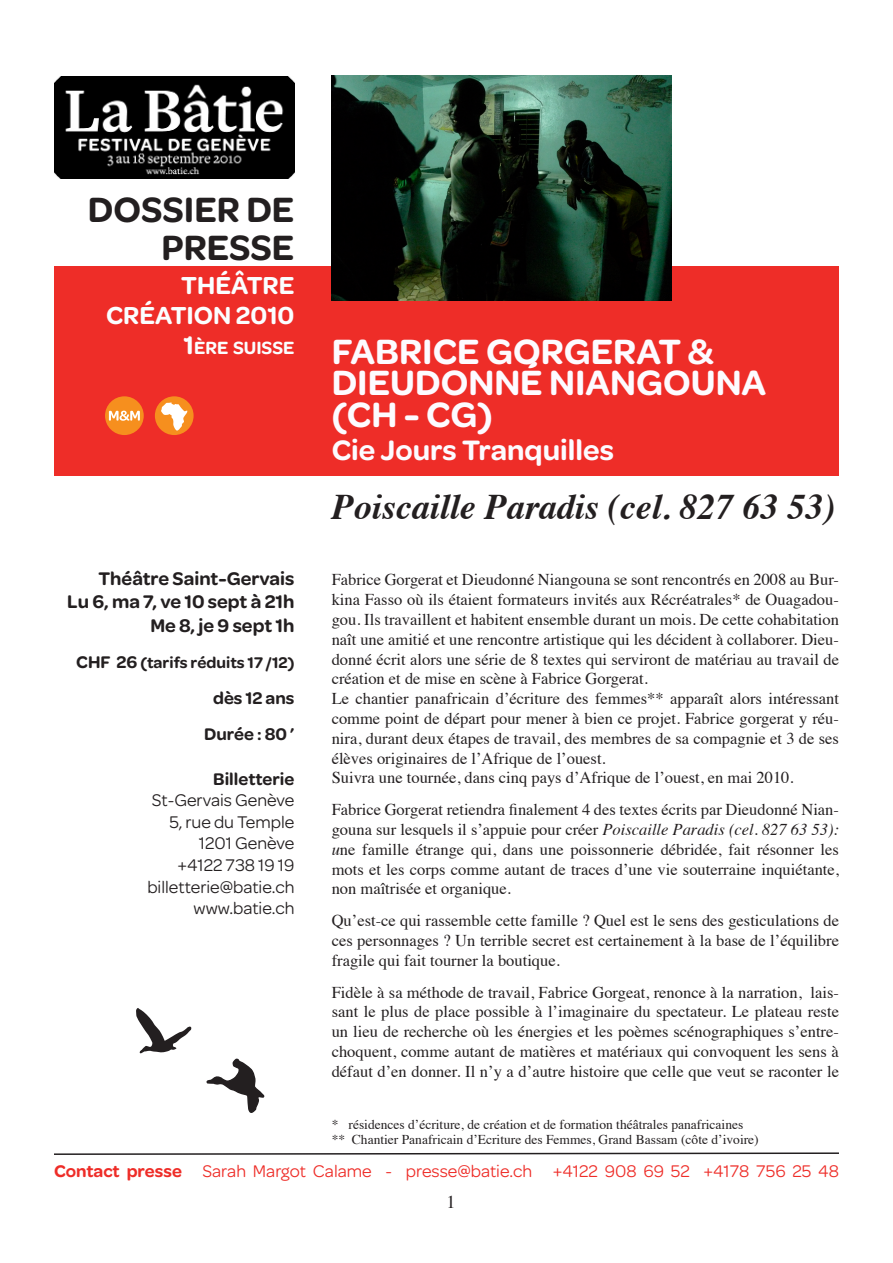
<style>
.page{position:relative;width:893px;height:1263px;background:#fff}
.page>*{position:absolute;margin:0;border:0;box-sizing:border-box;transform-origin:0 0}
.t1{font:600 37.5px "Omnes";color:#fdfbff}
.t2{font:600 37.5px/37.5px "Omnes";color:#231f20;text-align:right}
.t3{font:italic 700 36px "Times";color:#231f20}
.t4{font:600 30px "Omnes";color:#fdfbff}
.t5{font:600 26.25px "Omnes";color:#fbfeff}
.t6{font:600 19.5px "Omnes";color:#231f20}
.t7{font:600 18.9px "Omnes";color:#fbfeff}
.t8{font:18px "Omnes";color:#231f20}
.t9{font:18px "Omnes";color:#ee2d28}
.t10{font:600 18px "Omnes";color:#231f20}
.t11{font:18px "Times";color:#231f20}
.t12{font:16.5px/19.8px "Times";color:#231f20;text-align:justify}
.t13{font:600 16.5px "Omnes";color:#231f20}
.t14{font:13.5px "Times";color:#231f20}
.s1{font-size:27px}
.s2{font-size:18px}
.s3{font-style:italic}
.s4{font-weight:600}
</style>
<div class="page">
<div style="left:54px;top:266px;width:785px;height:210px;background:#ee2d28"></div>
<img style="left:54px;top:76px;width:240px;height:103px">
<svg style="left:54px;top:1152px;width:785px;height:3px"></svg>
<div style="left:105px;top:396px;width:39px;height:39px;background:#f68f1e;border-radius:50%"></div>
<svg style="left:109px;top:411px;width:31px;height:10px"></svg>
<div style="left:155px;top:396px;width:39px;height:39px;background:#f68f1e;border-radius:50%"></div>
<svg style="left:161px;top:402px;width:26px;height:29px"></svg>
<img style="left:332px;top:76px;width:339px;height:225px">
<svg style="left:206px;top:1058px;width:59px;height:55px"></svg>
<svg style="left:136px;top:1008px;width:55px;height:45px"></svg>
<p class="t2" style="left:88px;top:191px;width:208px">DOSSIER DE<br>PRESSE</p>
<p class="t5" style="left:181px;top:270px;width:115px">THÉÂTRE</p>
<p class="t5" style="left:106px;top:300px;width:190px">CRÉATION 2010</p>
<p class="t7" style="left:184px;top:337px;width:112px"><span class="s1">1</span>ÈRE SUISSE</p>
<p class="t6" style="left:99px;top:567px;width:197px">Théâtre Saint-Gervais</p>
<p class="t6" style="left:67px;top:591px;width:229px">Lu 6, ma 7, ve 10 sept à 21h</p>
<p class="t6" style="left:150px;top:614px;width:146px">Me 8, je 9 sept 1h</p>
<p class="t13" style="left:76px;top:653px;width:220px"><span class="s2">CHF 26</span> (tarifs réduits 17 /12)</p>
<p class="t10" style="left:213px;top:687px;width:83px">dès 12 ans</p>
<p class="t10" style="left:204px;top:723px;width:92px">Durée : 80 ’</p>
<p class="t10" style="left:213px;top:768px;width:83px">Billetterie</p>
<p class="t8" style="left:152px;top:790px;width:144px">St-Gervais Genève</p>
<p class="t8" style="left:169px;top:812px;width:127px">5, rue du Temple</p>
<p class="t8" style="left:199px;top:833px;width:97px">1201 Genève</p>
<p class="t8" style="left:177px;top:855px;width:119px">+4122 738 19 19</p>
<p class="t8" style="left:147px;top:877px;width:149px">billetterie@batie.ch</p>
<p class="t8" style="left:194px;top:898px;width:102px">www.batie.ch</p>
<p class="t1" style="left:332px;top:330px;width:383px">FABRICE GORGERAT &amp;</p>
<p class="t1" style="left:332px;top:361px;width:436px">DIEUDONNÉ NIANGOUNA</p>
<p class="t1" style="left:332px;top:394px;width:162px">(CH - CG)</p>
<p class="t4" style="left:332px;top:433px;width:284px">Cie Jours Tranquilles</p>
<p class="t3" style="left:332px;top:473px;width:505px">Poiscaille Paradis (cel. 827 63 53)</p>
<p class="t12" style="left:332px;top:568px;width:509px">Fabrice Gorgerat et Dieudonné Niangouna se sont rencontrés en 2008 au Bur&shy;kina Fasso où ils étaient formateurs invités aux Récréatrales* de Ouagadou&shy;gou. Ils travaillent et habitent ensemble durant un mois. De cette cohabitation naît une amitié et une rencontre artistique qui les décident à collaborer. Dieu&shy;donné écrit alors une série de 8 textes qui serviront de matériau au travail de création et de mise en scène à Fabrice Gorgerat.</p>
<p class="t12" style="left:332px;top:687px;width:509px">Le chantier panafricain d’écriture des femmes** apparaît alors intéressant comme point de départ pour mener à bien ce projet. Fabrice gorgerat y réu&shy;nira, durant deux étapes de travail, des membres de sa compagnie et 3 de ses élèves originaires de l’Afrique de l’ouest.</p>
<p class="t12" style="left:332px;top:766px;width:463px">Suivra une tournée, dans cinq pays d’Afrique de l’ouest, en mai 2010.</p>
<p class="t12" style="left:332px;top:798px;width:509px">Fabrice Gorgerat retiendra finalement 4 des textes écrits par Dieudonné Nian&shy;gouna sur lesquels il s’appuie pour créer <span class="s3">Poiscaille Paradis (cel. 827 63 53): u</span>ne famille étrange qui, dans une poissonnerie débridée, fait résonner les mots et les corps comme autant de traces d’une vie souterraine inquiétante, non maîtrisée et organique.</p>
<p class="t12" style="left:332px;top:909px;width:509px">Qu’est-ce qui rassemble cette famille ? Quel est le sens des gesticulations de ces personnages ? Un terrible secret est certainement à la base de l’équilibre fragile qui fait tourner la boutique.</p>
<p class="t12" style="left:332px;top:981px;width:509px">Fidèle à sa méthode de travail, Fabrice Gorgeat, renonce à la narration, lais&shy;sant le plus de place possible à l’imaginaire du spectateur. Le plateau reste un lieu de recherche où les énergies et les poèmes scénographiques s’entre&shy;choquent, comme autant de matières et matériaux qui convoquent les sens à défaut d’en donner. Il n’y a d’autre histoire que celle que veut se raconter le</p>
<p class="t14" style="left:332px;top:1111px;width:413px">* résidences d’écriture, de création et de formation théâtrales panafricaines</p>
<p class="t14" style="left:332px;top:1126px;width:429px">** Chantier Panafricain d’Ecriture des Femmes, Grand Bassam (côte d’ivoire)</p>
<p class="t9" style="left:54px;top:1161px;width:786px"><span class="s4">Contact presse</span> Sarah Margot Calame - presse@batie.ch +4122 908 69 52 +4178 756 25 48</p>
<p class="t11" style="left:446px;top:1185px;width:10px">1</p>
</div>
